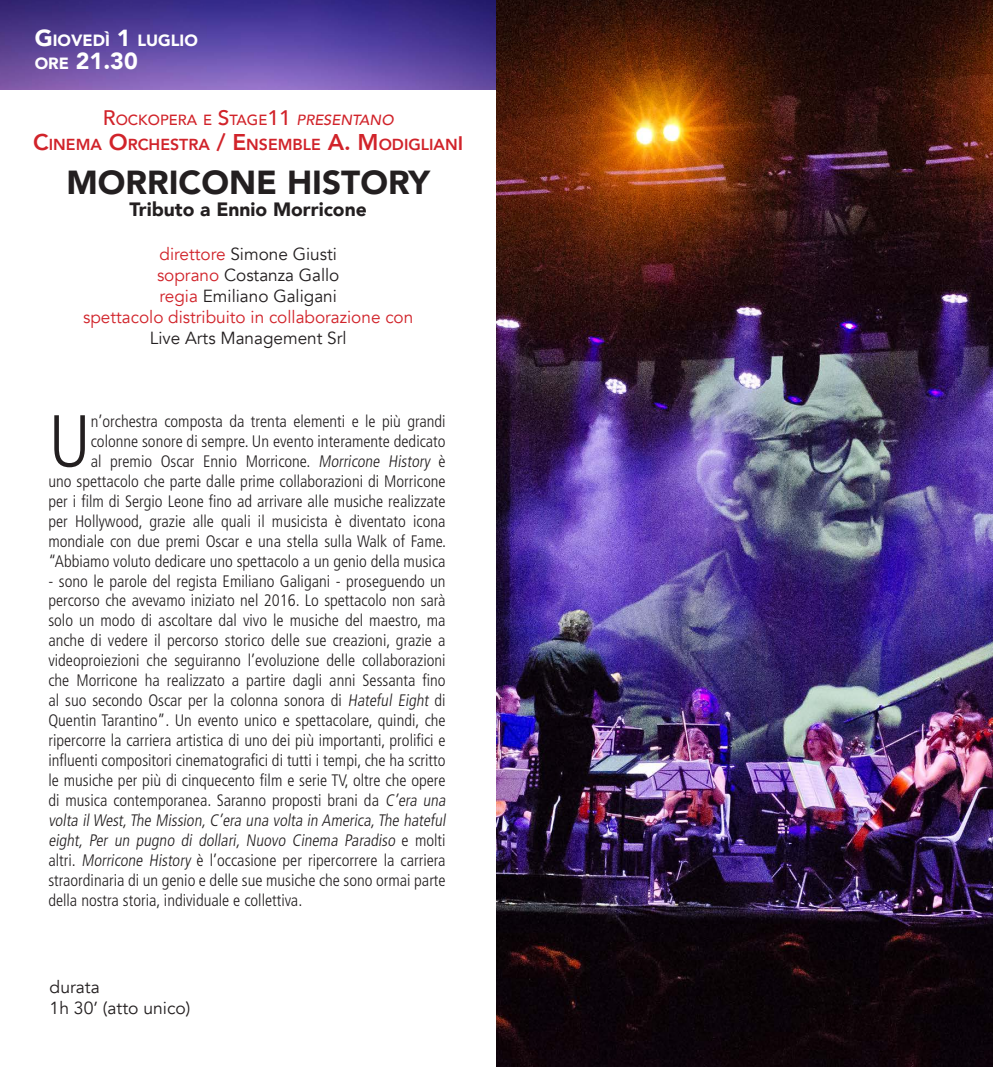
<style>
.page{position:relative;width:993px;height:1067px;background:#fff}
.page>*{position:absolute;margin:0;border:0;box-sizing:border-box;transform-origin:0 0}
.t1{font:300 condensed 73.85px "Frutiger LT Std";color:#231f20}
.t2{font:900 33.25px "Avenir";color:#231f20}
.t3{font:900 23.28px "Avenir";color:#fff}
.t4{font:900 19.25px "Avenir";color:#231f20}
.t5{font:17.5px "Avenir";color:#231f20}
.t6{font:17.5px "Avenir";color:#d1232a}
.t7{font:300 condensed 16.62px/19.9px "Frutiger LT Std";color:#231f20;text-align:right}
.t8{font:900 16.28px "Avenir";color:#fff}
.t9{font:800 15.92px "Avenir";color:#d1232a}
.t10{font:500 14.7px "Avenir";color:#d1232a}
.s1{font-size:23.28px}
.s2{font-size:16.28px}
.s3{font-size:21px}
.s4{font-size:22.75px}
.s5{font-size:19.6px}
.s6{color:#d1232a}
</style>
<div class="page">
<img style="left:0;top:0;width:496px;height:89px">
<img style="left:496px;top:0;width:496px;height:1067px">
<p class="t8" style="left:35px;top:26px;width:165px"><span class="s1">G</span>IOVEDÌ <span class="s1">1</span> LUGLIO</p>
<p class="t3" style="left:35px;top:41px;width:104px"><span class="s2">ORE</span> 21.30</p>
<p class="t10" style="left:103px;top:107px;width:295px"><span class="s3">R</span>OCKOPERA E <span class="s3">S</span>TAGE<span class="s3">11</span> PRESENTANO</p>
<p class="t9" style="left:33px;top:132px;width:431px"><span class="s4">C</span>INEMA <span class="s4">O</span>RCHESTRA <span class="s4">/ E</span>NSEMBLE <span class="s4">A. M</span> ODIGLIAN<span class="s5">I</span></p>
<p class="t2" style="left:66px;top:153px;width:365px">MORRICONE HISTORY</p>
<p class="t4" style="left:130px;top:193px;width:238px">Tributo a Ennio Morricone</p>
<p class="t5" style="left:159px;top:244px;width:179px"><span class="s6">direttore</span> Simone Giusti</p>
<p class="t5" style="left:157px;top:265px;width:184px"><span class="s6">soprano</span> Costanza Gallo</p>
<p class="t5" style="left:159px;top:286px;width:179px"><span class="s6">regia</span> Emiliano Galigani</p>
<p class="t6" style="left:83px;top:307px;width:331px">spettacolo distribuito in collaborazione con</p>
<p class="t5" style="left:150px;top:328px;width:198px">Live Arts Management Srl</p>
<p class="t7" style="left:48px;top:411px;width:399px">n’orchestra composta da trenta elementi e le più grandi colonne sonore di sempre. Un evento interamente dedicato<br>al premio Oscar Ennio Morricone. Morricone History è<br>uno spettacolo che parte dalle prime collaborazioni di Morricone per i film di Sergio Leone fino ad arrivare alle musiche realizzate per Hollywood, grazie alle quali il musicista è diventato icona mondiale con due premi Oscar e una stella sulla Walk of Fame. “Abbiamo voluto dedicare uno spettacolo a un genio della musica</p>
<p class="t7" style="left:48px;top:571px;width:401px;text-align:left">- sono le parole del regista Emiliano Galigani - proseguendo un percorso che avevamo iniziato nel 2016. Lo spettacolo non sarà solo un modo di ascoltare dal vivo le musiche del maestro, ma anche di vedere il percorso storico delle sue creazioni, grazie a videoproiezioni che seguiranno l’evoluzione delle collaborazioni che Morricone ha realizzato a partire dagli anni Sessanta fino al suo secondo Oscar per la colonna sonora di Hateful Eight di Quentin Tarantino”. Un evento unico e spettacolare, quindi, che ripercorre la carriera artistica di uno dei più importanti, prolifici e influenti compositori cinematografici di tutti i tempi, che ha scritto le musiche per più di cinquecento film e serie TV, oltre che opere di musica contemporanea. Saranno proposti brani da C’era una volta ilWest,The Mission, C’era una volta in America,The hateful eight, Per un pugno di dollari, Nuovo Cinema Paradiso e m o l t i altri. Morricone History è l’occasione per ripercorrere la carriera straordinaria di un genio e delle sue musiche che sono ormai parte della nostra storia, individuale e collettiva.</p>
<p class="t1" style="left:48px;top:399px;width:44px">U</p>
<p class="t5" style="left:50px;top:976px;width:52px">durata</p>
<p class="t5" style="left:50px;top:997px;width:142px">1h 30’ (atto unico)</p>
</div>
